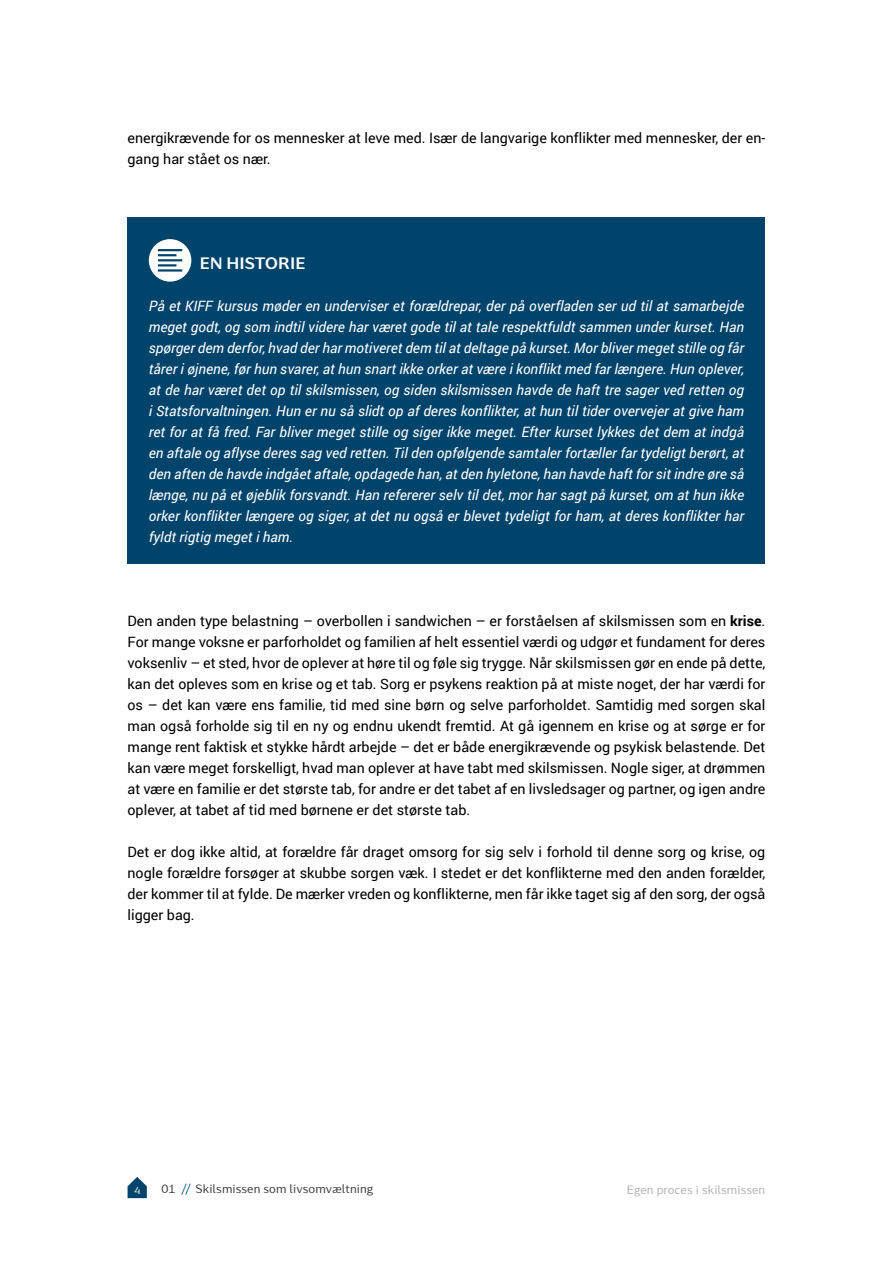
<style>
.page{position:relative;width:893px;height:1263px;background:#fff}
.page>*{position:absolute;margin:0;border:0;box-sizing:border-box;transform-origin:0 0}
.t1{font:700 16.5px "Kontrapunkt Miki";letter-spacing:.01em;color:#fff}
.t2{font:14.25px/21px "Roboto";color:#000;text-align:justify}
.t3{font:italic 14.25px/21px "Roboto";color:#fff;text-align:justify}
.t4{font:12px "Kontrapunkt Miki";color:#3c3c3b}
.t5{font:12px "Kontrapunkt Miki";color:#b3b2b2}
.t6{font:9.75px "Kontrapunkt Miki";color:#fff}
.s1{font-weight:700}
.s2{color:#005178}
</style>
<div class="page">
<svg style="left:128px;top:1177px;width:19px;height:21px"></svg>
<div style="left:128px;top:217px;width:637px;height:346px;background:#00446b"></div>
<svg style="left:149px;top:239px;width:42px;height:43px"></svg>
<p class="t2" style="left:128px;top:127px;width:639px">energikrævende for os mennesker at leve med. Især de langvarige konflikter med mennesker, der en&shy;gang har stået os nær.</p>
<p class="t1" style="left:200px;top:253px;width:107px">EN HISTORIE</p>
<p class="t3" style="left:149px;top:295px;width:597px">På et KIFF kursus møder en underviser et forældrepar, der på overfladen ser ud til at samarbejde meget godt, og som indtil videre har været gode til at tale respektfuldt sammen under kurset. Han spørger dem derfor, hvad der har motiveret dem til at deltage på kurset. Mor bliver meget stille og får tårer i øjnene, før hun svarer, at hun snart ikke orker at være i konflikt med far længere. Hun oplever, at de har været det op til skilsmissen, og siden skilsmissen havde de haft tre sager ved retten og i Statsforvaltningen. Hun er nu så slidt op af deres konflikter, at hun til tider overvejer at give ham ret for at få fred. Far bliver meget stille og siger ikke meget. Efter kurset lykkes det dem at indgå en aftale og aflyse deres sag ved retten. Til den opfølgende samtaler fortæller far tydeligt berørt, at den aften de havde indgået aftale, opdagede han, at den hyletone, han havde haft for sit indre øre så længe, nu på et øjeblik forsvandt. Han refererer selv til det, mor har sagt på kurset, om at hun ikke orker konflikter længere og siger, at det nu også er blevet tydeligt for ham, at deres konflikter har fyldt rigtig meget i ham.</p>
<p class="t2" style="left:128px;top:610px;width:639px">Den anden type belastning – overbollen i sandwichen – er forståelsen af skilsmissen som en <span class="s1">krise</span>.<br>For mange voksne er parforholdet og familien af helt essentiel værdi og udgør et fundament for deres voksenliv – et sted, hvor de oplever at høre til og føle sig trygge. Når skilsmissen gør en ende på dette, kan det opleves som en krise og et tab. Sorg er psykens reaktion på at miste noget, der har værdi for os – det kan være ens familie, tid med sine børn og selve parforholdet. Samtidig med sorgen skal man også forholde sig til en ny og endnu ukendt fremtid. At gå igennem en krise og at sørge er for mange rent faktisk et stykke hårdt arbejde – det er både energikrævende og psykisk belastende. Det kan være meget forskelligt, hvad man oplever at have tabt med skilsmissen. Nogle siger, at drømmen at være en familie er det største tab, for andre er det tabet af en livsledsager og partner, og igen andre oplever, at tabet af tid med børnene er det største tab.</p>
<p class="t2" style="left:128px;top:841px;width:639px">Det er dog ikke altid, at forældre får draget omsorg for sig selv i forhold til denne sorg og krise, og nogle forældre forsøger at skubbe sorgen væk. I stedet er det konflikterne med den anden forælder, der kommer til at fylde. De mærker vreden og konflikterne, men får ikke taget sig af den sorg, der også ligger bag.</p>
<p class="t6" style="left:134px;top:1185px;width:7px">4</p>
<p class="t4" style="left:162px;top:1182px;width:213px">01 <span class="s2">//</span> Skilsmissen som livsomvæltning</p>
<p class="t5" style="left:627px;top:1183px;width:140px">Egen proces i skilsmissen</p>
</div>
